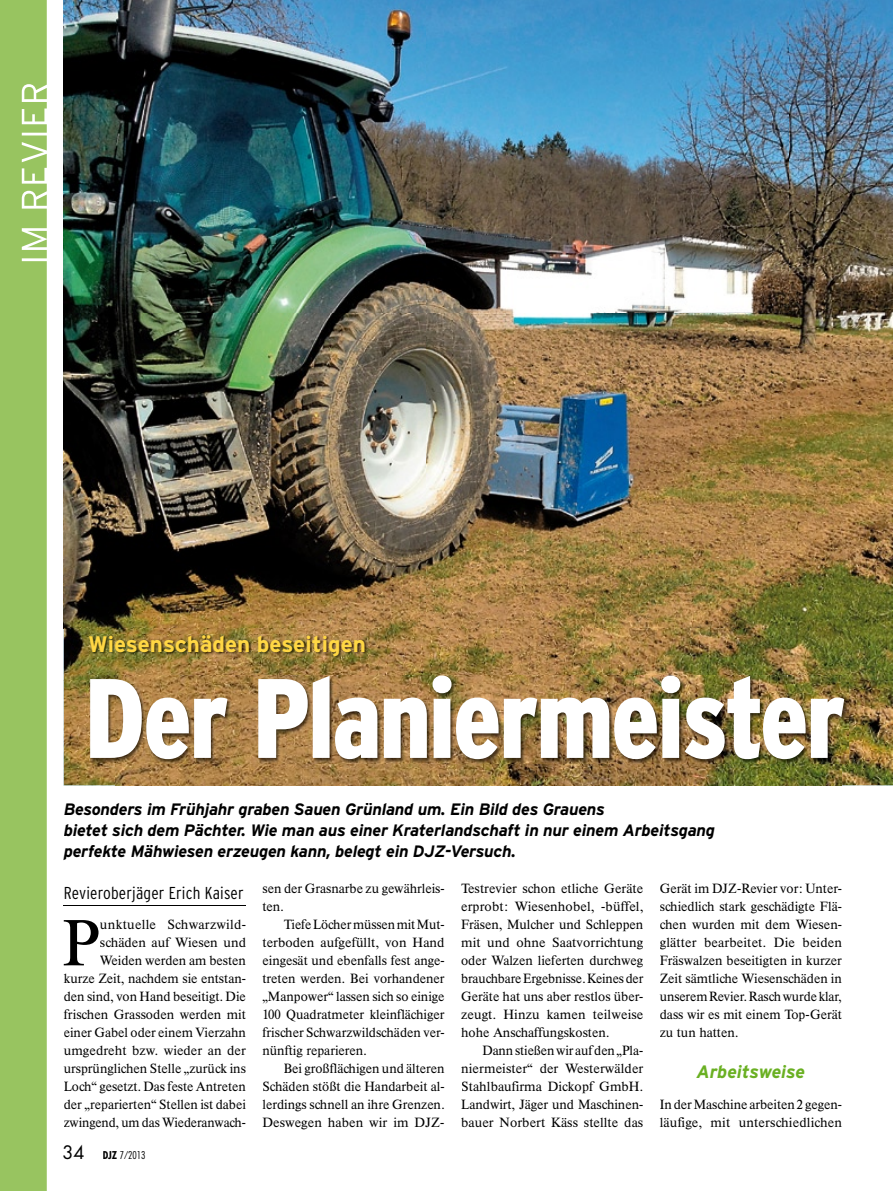
<style>
.page{position:relative;width:893px;height:1191px;background:#fff}
.page>*{position:absolute;margin:0;border:0;box-sizing:border-box;transform-origin:0 0}
.t1{font:900 condensed 112.65px "Parey Interstate";letter-spacing:-.02em;color:#fff}
.t2{font:500 64.2px "Parey Times BQ";color:#000}
.t3{font:700 22.5px "Parey Interstate";color:#ffd744}
.t4{font:italic 700 18px "Parey Interstate";letter-spacing:-.01em;color:#6ab023}
.t5{font:300 condensed 17.25px "Parey Interstate";letter-spacing:.01em;color:#000}
.t6{font:italic 700 16.5px/21px "Parey Interstate";letter-spacing:-.015em;color:#000}
.t7{font:500 13.2px/18px "Parey Times BQ";color:#000;text-align:justify}
.t8{font:10.5px "Parey Futura Std Con Lig";color:#000}
.s1{font-family:"Parey Futura";font-size:18px}
.s2{font-family:"Parey Futura";font-weight:700;font-stretch:condensed}
</style>
<div class="page">
<img style="left:64px;top:0;width:829px;height:680px">
<img style="left:64px;top:680px;width:51px;height:105px">
<img style="left:841px;top:680px;width:52px;height:105px">
<img style="left:115px;top:763px;width:726px;height:22px">
<img style="left:90px;top:675px;width:758px;height:88px">
<hr style="left:64px;top:905px;width:182px;height:1px;background:#000">
<img style="left:90px;top:634px;width:277px;height:24px">
<div style="left:0;top:0;width:47px;height:1191px;background:#98c460"></div>
<h3 class="t3" style="left:88px;top:631px;width:279px">Wiesenschäden beseitigen</h3>
<h1 class="t1" style="left:85px;top:656px;width:762px">Der Planiermeister</h1>
<p class="t6" style="left:64px;top:799px;width:653px">Besonders im Frühjahr graben Sauen Grünland um. Ein Bild des Grauens<br>bietet sich dem Pächter. Wie man aus einer Kraterlandschaft in nur einem Arbeitsgang perfekte Mähwiesen erzeugen kann, belegt ein DJZ-Versuch.</p>
<h3 class="t5" style="left:64px;top:883px;width:181px">Revieroberjäger Erich Kaiser</h3>
<h2 class="t2" style="left:62px;top:905px;width:39px">P</h2>
<p class="t7" style="left:262px;top:880px;width:184px">sen der Grasnarbe zu gewährleis&shy;ten.</p>
<p class="t7" style="left:262px;top:916px;width:184px;text-indent:21px">Tiefe Löcher müssen mit Mut&shy;terboden aufgefüllt, von Hand eingesät und ebenfalls fest ange&shy;treten werden. Bei vorhandener „Manpower“ lassen sich so einige 100 Quadratmeter kleinflächiger frischer Schwarzwildschäden ver&shy;nünftig reparieren.</p>
<p class="t7" style="left:262px;top:1060px;width:184px;text-indent:21px">Bei großflächigen und älteren Schäden stößt die Handarbeit al&shy;lerdings schnell an ihre Grenzen.<br>Deswegen haben wir im DJZ-</p>
<p class="t7" style="left:461px;top:880px;width:184px">Testrevier schon etliche Geräte erprobt: Wiesenhobel, -büffel, Fräsen, Mulcher und Schleppen mit und ohne Saatvorrichtung oder Walzen lieferten durchweg brauchbare Ergebnisse. Keines der Geräte hat uns aber restlos über&shy;zeugt. Hinzu kamen teilweise hohe Anschaffungskosten.</p>
<p class="t7" style="left:461px;top:1042px;width:184px;text-indent:21px">Dann stießen wir auf den „Pla&shy;niermeister“ der Westerwälder Stahlbaufirma Dickopf GmbH.<br>Landwirt, Jäger und Maschinen&shy;bauer Norbert Käss stellte das</p>
<p class="t7" style="left:660px;top:880px;width:184px">Gerät im DJZ-Revier vor: Unter&shy;schiedlich stark geschädigte Flä&shy;chen wurden mit dem Wiesen&shy;glätter bearbeitet. Die beiden Fräswalzen beseitigten in kurzer Zeit sämtliche Wiesenschäden in unserem Revier. Rasch wurde klar, dass wir es mit einem Top-Gerät zu tun hatten.</p>
<h3 class="t4" style="left:697px;top:1061px;width:110px">Arbeitsweise</h3>
<p class="t7" style="left:660px;top:1096px;width:184px">In der Maschine arbeiten 2 gegen&shy;läufige, mit unterschiedlichen</p>
<p class="t7" style="left:64px;top:916px;width:184px;text-align:right">unktuelle Schwarzwild&shy;schäden auf Wiesen und<br>Weiden werden am besten<br>kurze Zeit, nachdem sie entstan&shy;den sind, von Hand beseitigt. Die frischen Grassoden werden mit einer Gabel oder einem Vierzahn umgedreht bzw. wieder an der ursprünglichen Stelle „zurück ins<br>Loch“ gesetzt. Das feste Antreten der „reparierten“ Stellen ist dabei zwingend, um das Wiederanwach-</p>
<p class="t8" style="left:63px;top:1149px;width:85px"><span class="s1">34</span> <span class="s2">DJZ</span> 7/2013</p>
</div>
